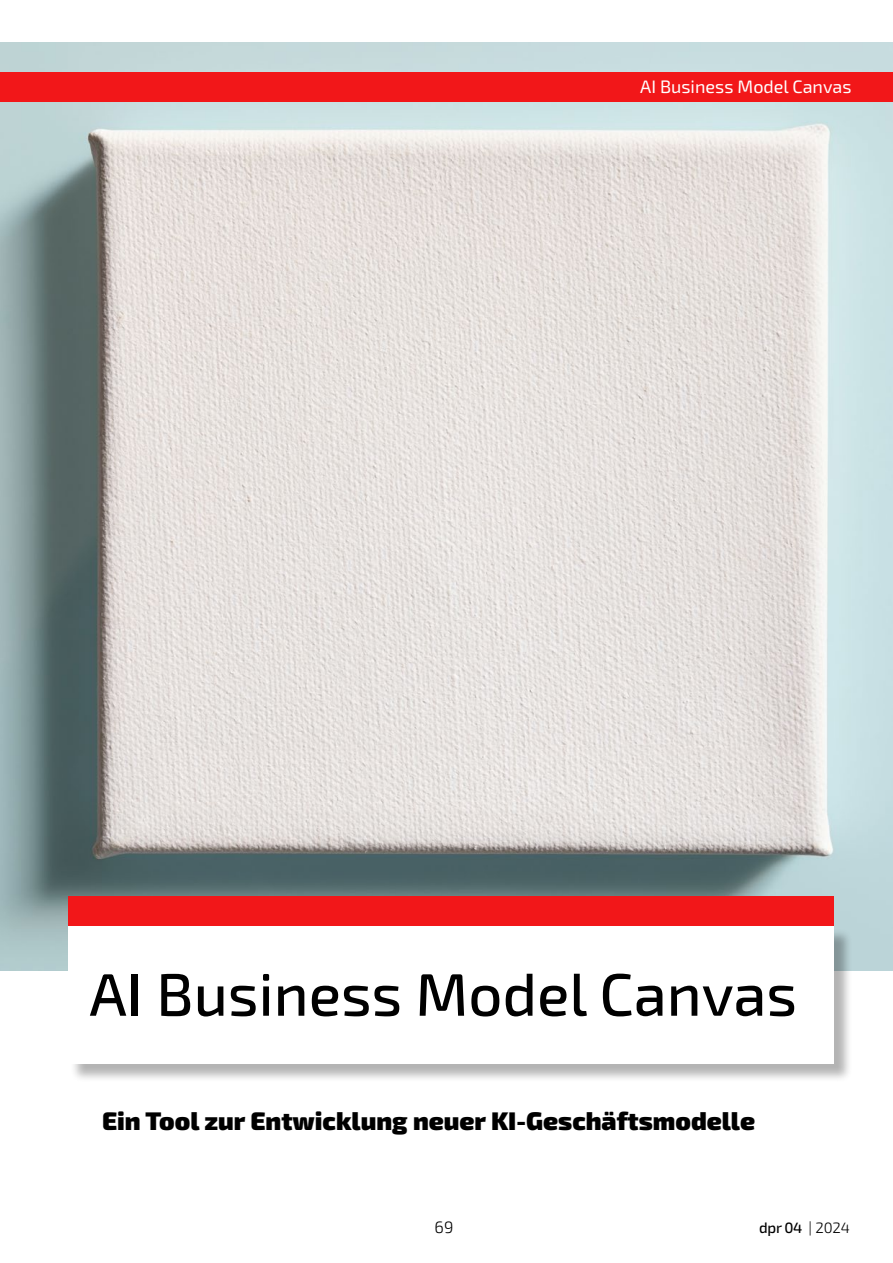
<style>
.page{position:relative;width:893px;height:1263px;background:#fff}
.page>*{position:absolute;margin:0;border:0;box-sizing:border-box;transform-origin:0 0}
.t1{font:500 60px "Exo 2";color:#000}
.t2{font:900 25.5px "Exo 2";color:#000}
.t3{font:18px "Exo 2";color:#fff}
.t4{font:300 16.5px "Exo 2";color:#000}
.t5{font:500 15px "Exo 2";color:#000}
.s1{font-weight:300}
</style>
<div class="page">
<img style="left:0;top:43px;width:892px;height:927px">
<div style="left:0;top:72px;width:893px;height:30px;background:#f21719"></div>
<div style="left:70px;top:928px;width:782px;height:154px;background:#000;opacity:.3"></div>
<div style="left:68px;top:926px;width:765px;height:137px;background:#fff"></div>
<div style="left:68px;top:896px;width:765px;height:30px;background:#f21719"></div>
<p class="t3" style="left:640px;top:77px;width:213px">AI Business Model Canvas</p>
<h1 class="t1" style="left:89px;top:959px;width:709px">AI Business Model Canvas</h1>
<p class="t2" style="left:102px;top:1105px;width:655px">Ein Tool zur Entwicklung neuer KI-Geschäftsmodelle</p>
<p class="t4" style="left:435px;top:1217px;width:20px">69</p>
<p class="t5" style="left:759px;top:1218px;width:92px">dpr 04 <span class="s1">| 2024</span></p>
</div>
